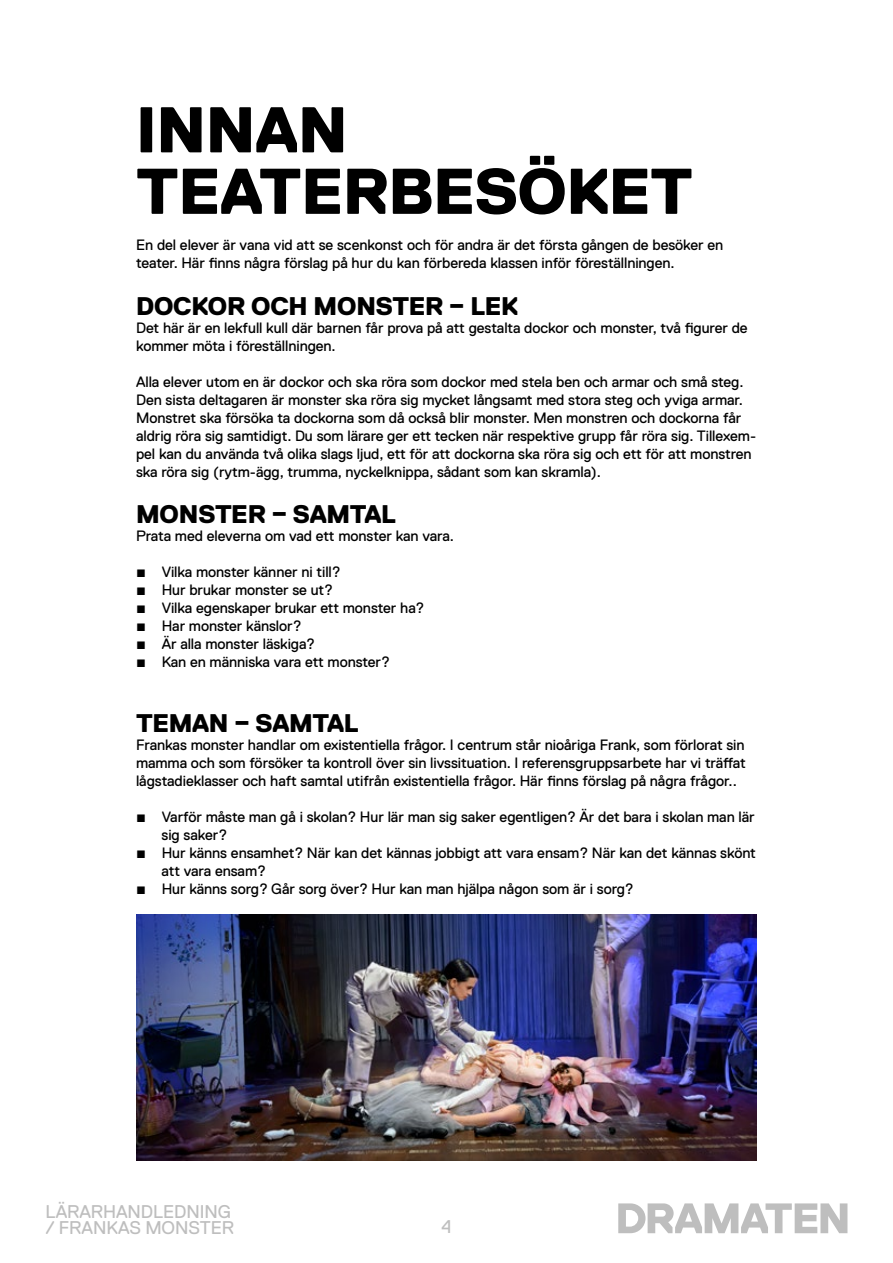
<style>
.page{position:relative;width:893px;height:1263px;background:#fff}
.page>*{position:absolute;margin:0;border:0;box-sizing:border-box;transform-origin:0 0}
.t1{font:800 64.5px/61.5px "Replica LL";letter-spacing:-.005em;color:#000}
.t2{font:800 25.5px "Replica LL";letter-spacing:-.015em;color:#000}
.t3{font:18.45px/15.8px "Replica LL";letter-spacing:-.005em;color:#bebebe}
.t4{font:15px/18px "Replica LL";letter-spacing:-.005em;color:#000}
</style>
<div class="page">
<svg style="left:618px;top:1203px;width:229px;height:30px"></svg>
<img style="left:136px;top:914px;width:621px;height:247px">
<h1 class="t1" style="left:136px;top:99px;width:558px">INNAN<br>TEATERBESÖKET</h1>
<p class="t4" style="left:136px;top:236px;width:589px">En del elever är vana vid att se scenkonst och för andra är det första gången de besöker en teater. Här finns några förslag på hur du kan förbereda klassen inför föreställningen.</p>
<h2 class="t2" style="left:136px;top:291px;width:383px">DOCKOR OCH MONSTER – LEK</h2>
<p class="t4" style="left:136px;top:319px;width:613px">Det här är en lekfull kull där barnen får prova på att gestalta dockor och monster, två figurer de kommer möta i föreställningen.</p>
<p class="t4" style="left:136px;top:373px;width:622px">Alla elever utom en är dockor och ska röra som dockor med stela ben och armar och små steg.<br>Den sista deltagaren är monster ska röra sig mycket långsamt med stora steg och yviga armar.<br>Monstret ska försöka ta dockorna som då också blir monster. Men monstren och dockorna får aldrig röra sig samtidigt. Du som lärare ger ett tecken när respektive grupp får röra sig. Tillexem&shy;pel kan du använda två olika slags ljud, ett för att dockorna ska röra sig och ett för att monstren ska röra sig (rytm-ägg, trumma, nyckelknippa, sådant som kan skramla).</p>
<h2 class="t2" style="left:136px;top:500px;width:261px">MONSTER – SAMTAL</h2>
<p class="t4" style="left:136px;top:527px;width:320px">Prata med eleverna om vad ett monster kan vara.</p>
<p class="t4" style="left:136px;top:563px;width:290px">̓ Vilka monster känner ni till?<br>̓ Hur brukar monster se ut?<br>̓ Vilka egenskaper brukar ett monster ha? ̓ Har monster känslor?<br>̓ Är alla monster läskiga?<br>̓ Kan en människa vara ett monster?</p>
<h2 class="t2" style="left:136px;top:709px;width:224px">TEMAN – SAMTAL</h2>
<p class="t4" style="left:136px;top:736px;width:611px;text-align:justify">Frankas monster handlar om existentiella frågor. I centrum står nioåriga Frank, som förlorat sin mamma och som försöker ta kontroll över sin livssituation. I referensgruppsarbete har vi träffat lågstadieklasser och haft samtal utifrån existentiella frågor. Här finns förslag på några frågor..</p>
<p class="t4" style="left:136px;top:808px;width:620px">̓ Varför måste man gå i skolan? Hur lär man sig saker egentligen? Är det bara i skolan man lär</p>
<p class="t4" style="left:162px;top:826px;width:67px">sig saker?</p>
<p class="t4" style="left:136px;top:844px;width:621px">̓ Hur känns ensamhet? När kan det kännas jobbigt att vara ensam? När kan det kännas skönt</p>
<p class="t4" style="left:162px;top:862px;width:106px">att vara ensam?</p>
<p class="t4" style="left:136px;top:880px;width:499px">̓ Hur känns sorg? Går sorg över? Hur kan man hjälpa någon som är i sorg?</p>
<p class="t3" style="left:45px;top:1203px;width:190px">LÄRARHANDLEDNING / FRANKAS MONSTER</p>
<p class="t3" style="left:441px;top:1219px;width:12px">4</p>
</div>
